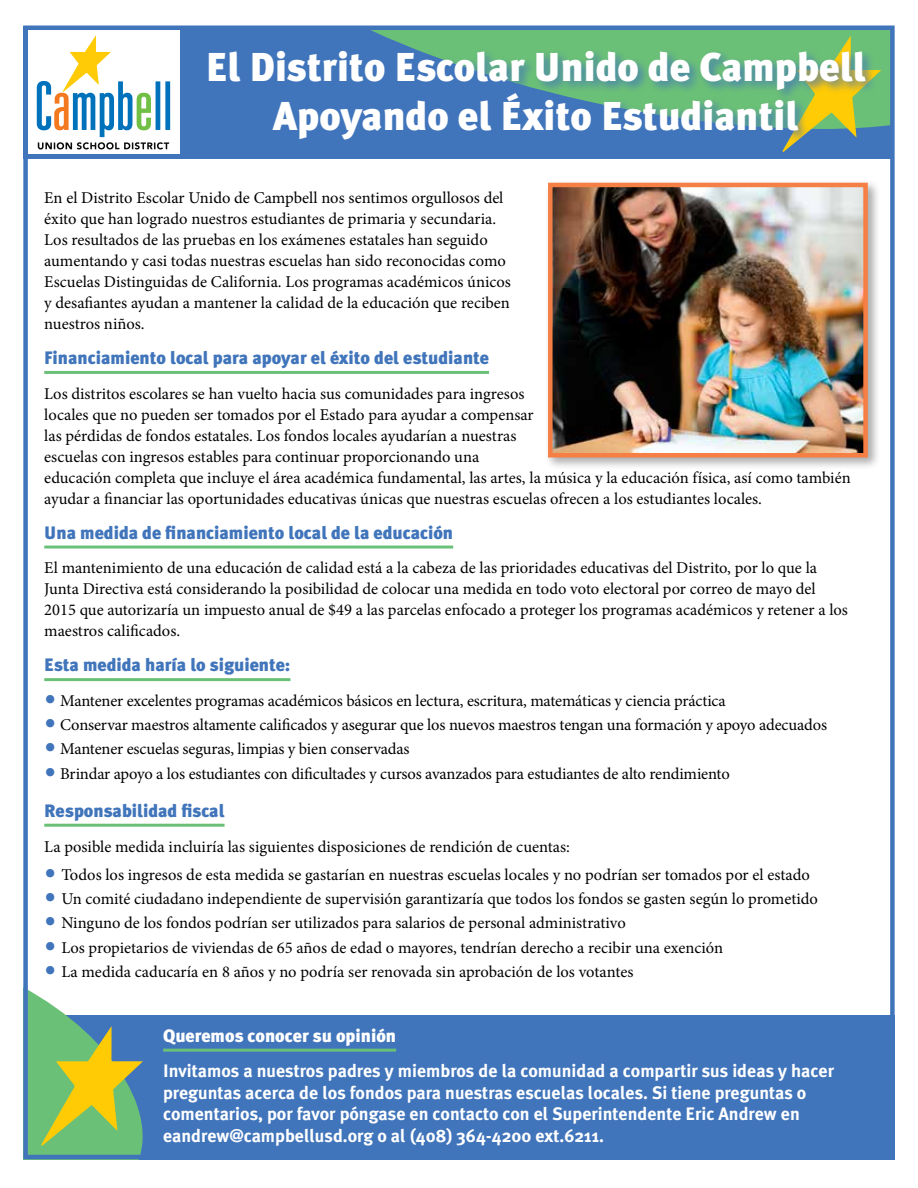
<style>
.page{position:relative;width:918px;height:1188px;background:#fff}
.page>*{position:absolute;margin:0;border:0;box-sizing:border-box;transform-origin:0 0}
.t1{font:900 40.2px/48.3px "Meta Plus";color:#fff;text-align:center}
.t2{font:700 18px/21.6px "Meta Plus";color:#fff}
.t3{font:900 18px "Meta Plus";color:#4175bb}
.t4{font:900 18px "Meta Plus";color:#fff}
.t5{font:16.5px/21px "Minion Pro";color:#000}
.s1{font-size:31.5px;color:#4175bb}
</style>
<div class="page">
<div style="left:23px;top:26px;width:871px;height:133px;background:#4175bb"></div>
<div style="left:373px;top:31px;width:517px;height:95px;background:#6bc077"></div>
<div style="left:23px;top:1015px;width:872px;height:144px;background:#4175bb"></div>
<hr style="left:44px;top:371px;width:445px;height:3px;background:#6bc077">
<hr style="left:44px;top:546px;width:409px;height:3px;background:#6bc077">
<hr style="left:44px;top:678px;width:246px;height:3px;background:#6bc077">
<hr style="left:44px;top:824px;width:181px;height:3px;background:#6bc077">
<div style="left:545px;top:179px;width:336px;height:291px;background:#000;opacity:.33"></div>
<img style="left:553px;top:188px;width:310px;height:265px">
<div style="left:548px;top:183px;width:320px;height:275px;border:4px solid #f57f45"></div>
<hr style="left:163px;top:1049px;width:233px;height:3px;background:#6bc077">
<div style="left:28px;top:30px;width:151px;height:123px;background:#fff"></div>
<svg style="left:37px;top:35px;width:133px;height:115px"></svg>
<svg style="left:782px;top:36px;width:99px;height:91px"></svg>
<svg style="left:23px;top:961px;width:120px;height:198px"></svg>
<div style="left:206px;top:48px;width:672px;height:104px;background:#4175bb;opacity:.75"></div>
<h1 class="t1" style="left:206px;top:43px;width:661px">El Distrito Escolar Unido de Campbell<br>Apoyando el Éxito Estudiantil</h1>
<p class="t5" style="left:44px;top:187px;width:468px">En el Distrito Escolar Unido de Campbell nos sentimos orgullosos del éxito que han logrado nuestros estudiantes de primaria y secundaria.<br>Los resultados de las pruebas en los exámenes estatales han seguido aumentando y casi todas nuestras escuelas han sido reconocidas como Escuelas Distinguidas de California. Los programas académicos únicos y desafiantes ayudan a mantener la calidad de la educación que reciben nuestros niños.</p>
<p class="t3" style="left:44px;top:347px;width:446px">Financiamiento local para apoyar el éxito del estudiante</p>
<p class="t5" style="left:44px;top:383px;width:808px">Los distritos escolares se han vuelto hacia sus comunidades para ingresos<br>locales que no pueden ser tomados por el Estado para ayudar a compensar<br>las pérdidas de fondos estatales. Los fondos locales ayudarían a nuestras<br>escuelas con ingresos estables para continuar proporcionando una<br>educación completa que incluye el área académica fundamental, las artes, la música y la educación física, así como también ayudar a financiar las oportunidades educativas únicas que nuestras escuelas ofrecen a los estudiantes locales.</p>
<p class="t3" style="left:44px;top:522px;width:410px">Una medida de financiamiento local de la educación</p>
<p class="t5" style="left:44px;top:558px;width:805px">El mantenimiento de una educación de calidad está a la cabeza de las prioridades educativas del Distrito, por lo que la Junta Directiva está considerando la posibilidad de colocar una medida en todo voto electoral por correo de mayo del 2015 que autorizaría un impuesto anual de $49 a las parcelas enfocado a proteger los programas académicos y retener a los maestros calificados.</p>
<p class="t3" style="left:44px;top:655px;width:248px">Esta medida haría lo siguiente:</p>
<p class="t5" style="left:44px;top:690px;width:683px"><span class="s1">•</span> Mantener excelentes programas académicos básicos en lectura, escritura, matemáticas y ciencia práctica</p>
<p class="t5" style="left:44px;top:714px;width:784px"><span class="s1">•</span> Conservar maestros altamente calificados y asegurar que los nuevos maestros tengan una formación y apoyo adecuados</p>
<p class="t5" style="left:44px;top:739px;width:367px"><span class="s1">•</span> Mantener escuelas seguras, limpias y bien conservadas</p>
<p class="t5" style="left:44px;top:763px;width:687px"><span class="s1">•</span> Brindar apoyo a los estudiantes con dificultades y cursos avanzados para estudiantes de alto rendimiento</p>
<p class="t3" style="left:44px;top:800px;width:182px">Responsabilidad fiscal</p>
<p class="t5" style="left:44px;top:836px;width:527px">La posible medida incluiría las siguientes disposiciones de rendición de cuentas:</p>
<p class="t5" style="left:44px;top:864px;width:767px"><span class="s1">•</span> Todos los ingresos de esta medida se gastarían en nuestras escuelas locales y no podrían ser tomados por el estado</p>
<p class="t5" style="left:44px;top:888px;width:775px"><span class="s1">•</span> Un comité ciudadano independiente de supervisión garantizaría que todos los fondos se gasten según lo prometido</p>
<p class="t5" style="left:44px;top:913px;width:583px"><span class="s1">•</span> Ninguno de los fondos podrían ser utilizados para salarios de personal administrativo</p>
<p class="t5" style="left:44px;top:937px;width:680px"><span class="s1">•</span> Los propietarios de viviendas de 65 años de edad o mayores, tendrían derecho a recibir una exención</p>
<p class="t5" style="left:44px;top:961px;width:591px"><span class="s1">•</span> La medida caducaría en 8 años y no podría ser renovada sin aprobación de los votantes</p>
<p class="t4" style="left:163px;top:1025px;width:235px">Queremos conocer su opinión</p>
<p class="t2" style="left:163px;top:1060px;width:672px">Invitamos a nuestros padres y miembros de la comunidad a compartir sus ideas y hacer preguntas acerca de los fondos para nuestras escuelas locales. Si tiene preguntas o comentarios, por favor póngase en contacto con el Superintendente Eric Andrew en eandrew@campbellusd.org o al (408) 364-4200 ext.6211.</p>
</div>
